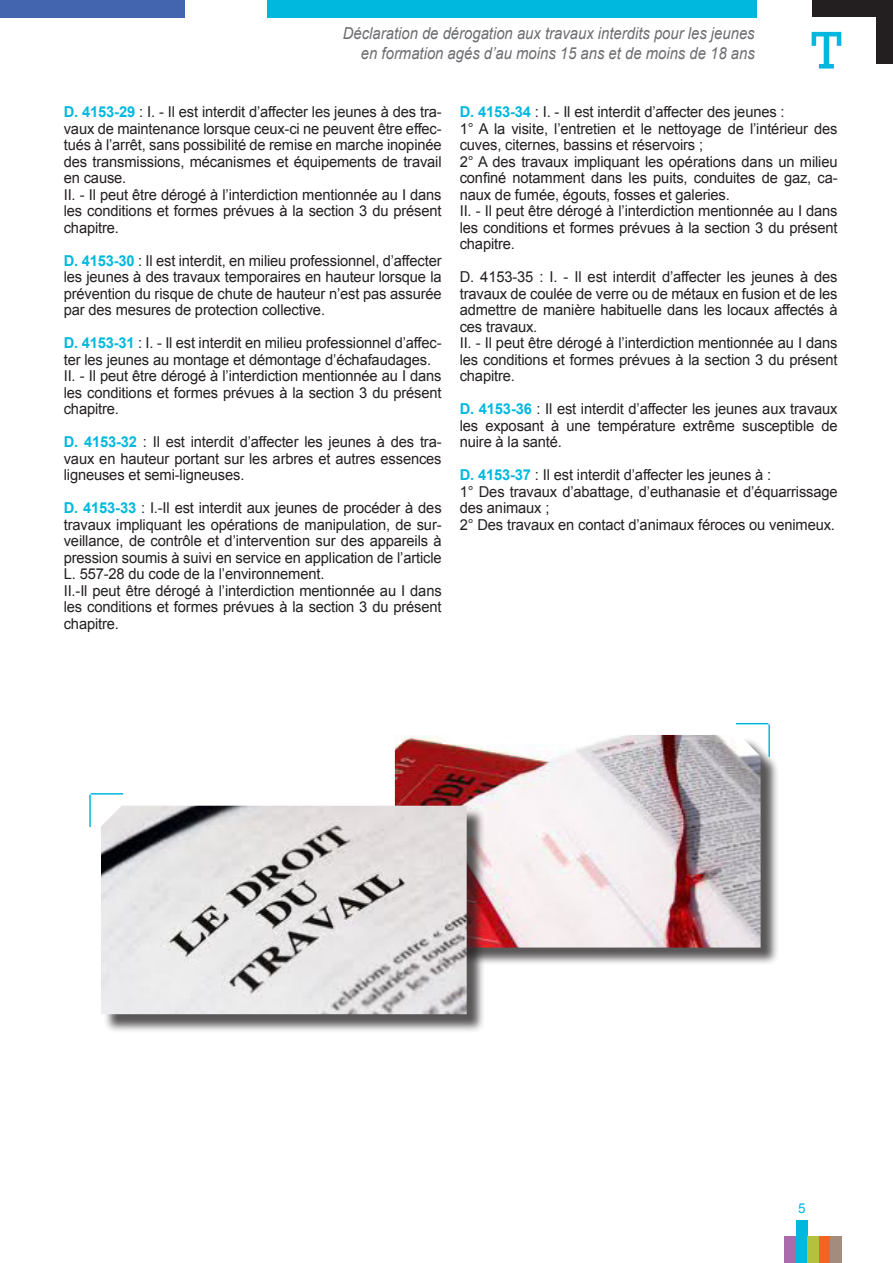
<style>
.page{position:relative;width:893px;height:1263px;background:#fff}
.page>*{position:absolute;margin:0;border:0;box-sizing:border-box;transform-origin:0 0}
.t1{font:italic 16.5px/19.8px "Arial";color:#6c6d70;text-align:right;scale:.9 1}
.t2{font:15px/16.5px "Arial";letter-spacing:-.01em;color:#231f20;text-align:justify}
.t3{font:13.5px "Arial";color:#00b8de}
.s1{font-weight:700;color:#00b8de}
</style>
<div class="page">
<div style="left:268px;top:0;width:489px;height:17px;background:#00b8de"></div>
<div style="left:0;top:0;width:185px;height:17px;background:#4364af"></div>
<div style="left:819px;top:1237px;width:11px;height:26px;background:#f36421"></div>
<div style="left:796px;top:1220px;width:11px;height:43px;background:#00b8de"></div>
<div style="left:784px;top:1237px;width:12px;height:26px;background:#a96bac"></div>
<div style="left:830px;top:1237px;width:12px;height:26px;background:#a38b7e"></div>
<div style="left:807px;top:1237px;width:12px;height:26px;background:#b2c13e"></div>
<div style="left:812px;top:0;width:81px;height:64px;background:#231f20"></div>
<div style="left:765px;top:17px;width:111px;height:64px;background:#fff"></div>
<div style="left:397px;top:737px;width:382px;height:229px;background:#231f20;opacity:.75"></div>
<img style="left:395px;top:735px;width:366px;height:212px">
<hr style="left:736px;top:723px;width:32px;height:1px;background:#00b8de">
<hr style="left:768px;top:724px;width:2px;height:33px;background:#00b8de">
<div style="left:103px;top:808px;width:383px;height:225px;background:#231f20;opacity:.75"></div>
<img style="left:101px;top:806px;width:366px;height:208px">
<hr style="left:91px;top:793px;width:32px;height:1px;background:#00b8de">
<hr style="left:89px;top:794px;width:2px;height:33px;background:#00b8de">
<p class="t1" style="left:343px;top:24px;width:459px">Déclaration de dérogation aux travaux interdits pour les jeunes en formation agés d’au moins 15 ans et de moins de 18 ans</p>
<p class="t2" style="left:64px;top:104px;width:379px"><span class="s1">D. 4153-29</span> : I. - Il est interdit d’affecter les jeunes à des tra&shy;vaux de maintenance lorsque ceux-ci ne peuvent être effec&shy;tués à l’arrêt, sans possibilité de remise en marche inopinée des transmissions, mécanismes et équipements de travail en cause.</p>
<p class="t2" style="left:64px;top:186px;width:379px">II. - Il peut être dérogé à l’interdiction mentionnée au I dans les conditions et formes prévues à la section 3 du présent chapitre.</p>
<p class="t2" style="left:64px;top:252px;width:379px"><span class="s1">D. 4153-30</span> : Il est interdit, en milieu professionnel, d’affecter les jeunes à des travaux temporaires en hauteur lorsque la prévention du risque de chute de hauteur n’est pas assurée par des mesures de protection collective.</p>
<p class="t2" style="left:64px;top:335px;width:379px"><span class="s1">D. 4153-31</span> : I. - Il est interdit en milieu professionnel d’affec&shy;ter les jeunes au montage et démontage d’échafaudages.</p>
<p class="t2" style="left:64px;top:368px;width:379px">II. - Il peut être dérogé à l’interdiction mentionnée au I dans les conditions et formes prévues à la section 3 du présent chapitre.</p>
<p class="t2" style="left:64px;top:434px;width:379px"><span class="s1">D. 4153-32</span> : Il est interdit d’affecter les jeunes à des tra&shy;vaux en hauteur portant sur les arbres et autres essences ligneuses et semi-ligneuses.</p>
<p class="t2" style="left:64px;top:500px;width:379px"><span class="s1">D. 4153-33</span> : I.-Il est interdit aux jeunes de procéder à des travaux impliquant les opérations de manipulation, de sur&shy;veillance, de contrôle et d’intervention sur des appareils à pression soumis à suivi en service en application de l’article L. 557-28 du code de la l’environnement.</p>
<p class="t2" style="left:64px;top:582px;width:379px">II.-Il peut être dérogé à l’interdiction mentionnée au I dans les conditions et formes prévues à la section 3 du présent chapitre.</p>
<p class="t2" style="left:460px;top:104px;width:326px"><span class="s1">D. 4153-34</span> : I. - Il est interdit d’affecter des jeunes :</p>
<p class="t2" style="left:460px;top:120px;width:379px">1° A la visite, l’entretien et le nettoyage de l’intérieur des cuves, citernes, bassins et réservoirs ;</p>
<p class="t2" style="left:460px;top:153px;width:379px">2° A des travaux impliquant les opérations dans un milieu confiné notamment dans les puits, conduites de gaz, ca&shy;naux de fumée, égouts, fosses et galeries.</p>
<p class="t2" style="left:460px;top:203px;width:379px">II. - Il peut être dérogé à l’interdiction mentionnée au I dans les conditions et formes prévues à la section 3 du présent chapitre.</p>
<p class="t2" style="left:460px;top:269px;width:379px">D. 4153-35 : I. - Il est interdit d’affecter les jeunes à des travaux de coulée de verre ou de métaux en fusion et de les admettre de manière habituelle dans les locaux affectés à ces travaux.</p>
<p class="t2" style="left:460px;top:335px;width:379px">II. - Il peut être dérogé à l’interdiction mentionnée au I dans les conditions et formes prévues à la section 3 du présent chapitre.</p>
<p class="t2" style="left:460px;top:401px;width:379px"><span class="s1">D. 4153-36</span> : Il est interdit d’affecter les jeunes aux travaux les exposant à une température extrême susceptible de nuire à la santé.</p>
<p class="t2" style="left:460px;top:467px;width:313px"><span class="s1">D. 4153-37</span> : Il est interdit d’affecter les jeunes à :</p>
<p class="t2" style="left:460px;top:483px;width:379px">1° Des travaux d’abattage, d’euthanasie et d’équarrissage des animaux ;</p>
<p class="t2" style="left:460px;top:516px;width:377px">2° Des travaux en contact d’animaux féroces ou venimeux.</p>
<p class="t3" style="left:798px;top:1200px;width:9px">5</p>
</div>
